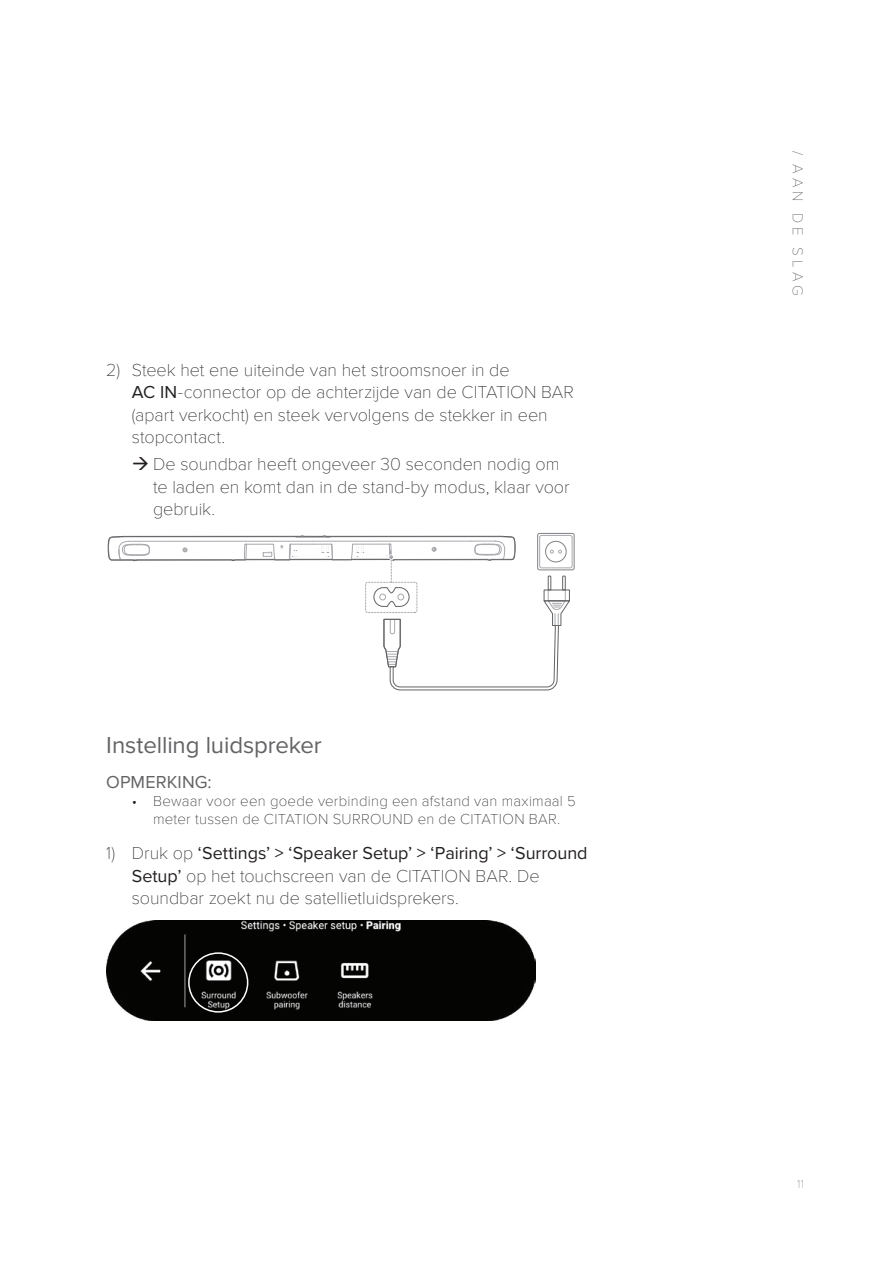
<style>
.page{position:relative;width:893px;height:1263px;background:#fff}
.page>*{position:absolute;margin:0;border:0;box-sizing:border-box;transform-origin:0 0}
.TITLE_IN_TEXT_BIG{font:24px "Proxima Nova";letter-spacing:-.005em;color:#636366}
.t1{font:100 18px/22.5px "Proxima Nova T";color:#231f20}
.Note_title{font:18px "Proxima Nova";letter-spacing:.005em;color:#636366}
.t2{font:100 15px/18px "Proxima Nova T";letter-spacing:.02em;color:#231f20;text-align:center}
.t3{font:100 15px "Proxima Nova T";letter-spacing:.265em;color:#636366}
.t4{font:100 12px "Proxima Nova T";color:#808285}
.s1{font-family:"Proxima Nova";font-weight:400}
</style>
<div class="page">
<div style="left:537px;top:533px;width:37px;height:37px;border:1px solid #808285;border-radius:2px"></div>
<div style="left:539px;top:535px;width:33px;height:33px;border:1px solid #a8a9ad;border-radius:2px"></div>
<svg style="left:107px;top:535px;width:464px;height:156px"></svg>
<div style="left:379px;top:594px;width:7px;height:6px;border:1px solid #a8a9ad;border-radius:50%"></div>
<img style="left:106px;top:921px;width:429px;height:99px">
<div style="left:188px;top:952px;width:60px;height:61px;border:2px solid #fff;border-radius:50%"></div>
<p class="t1" style="left:132px;top:359px;width:444px;text-indent:-26px">2) Steek het ene uiteinde van het stroomsnoer in de<br><span class="s1">AC IN</span>-connector op de achterzijde van de CITATION BAR (apart verkocht) en steek vervolgens de stekker in een stopcontact.</p>
<p class="t1" style="left:153px;top:453px;width:418px">De soundbar heeft ongeveer 30 seconden nodig om te laden en komt dan in de stand-by modus, klaar voor gebruik.</p>
<p class="TITLE_IN_TEXT_BIG" style="left:106px;top:731px;width:217px">Instelling luidspreker</p>
<p class="Note_title" style="left:106px;top:772px;width:107px">OPMERKING:</p>
<p class="t2" style="left:132px;top:792px;width:445px">• Bewaar voor een goede verbinding een afstand van maximaal 5 meter tussen de CITATION SURROUND en de CITATION BAR.</p>
<p class="t1" style="left:132px;top:842px;width:457px;text-indent:-26px">1) Druk op <span class="s1">‘Settings’ &gt; ‘Speaker Setup’ &gt; ‘Pairing’ &gt; ‘Surround<br>Setup’</span> op het touchscreen van de CITATION BAR. De soundbar zoekt nu de satellietluidsprekers.</p>
<p class="t3" style="left:806px;top:151px;width:146px;rotate:90deg">/ AAN DE SLAG</p>
<p class="t4" style="left:797px;top:1177px;width:8px">11</p>
</div>
